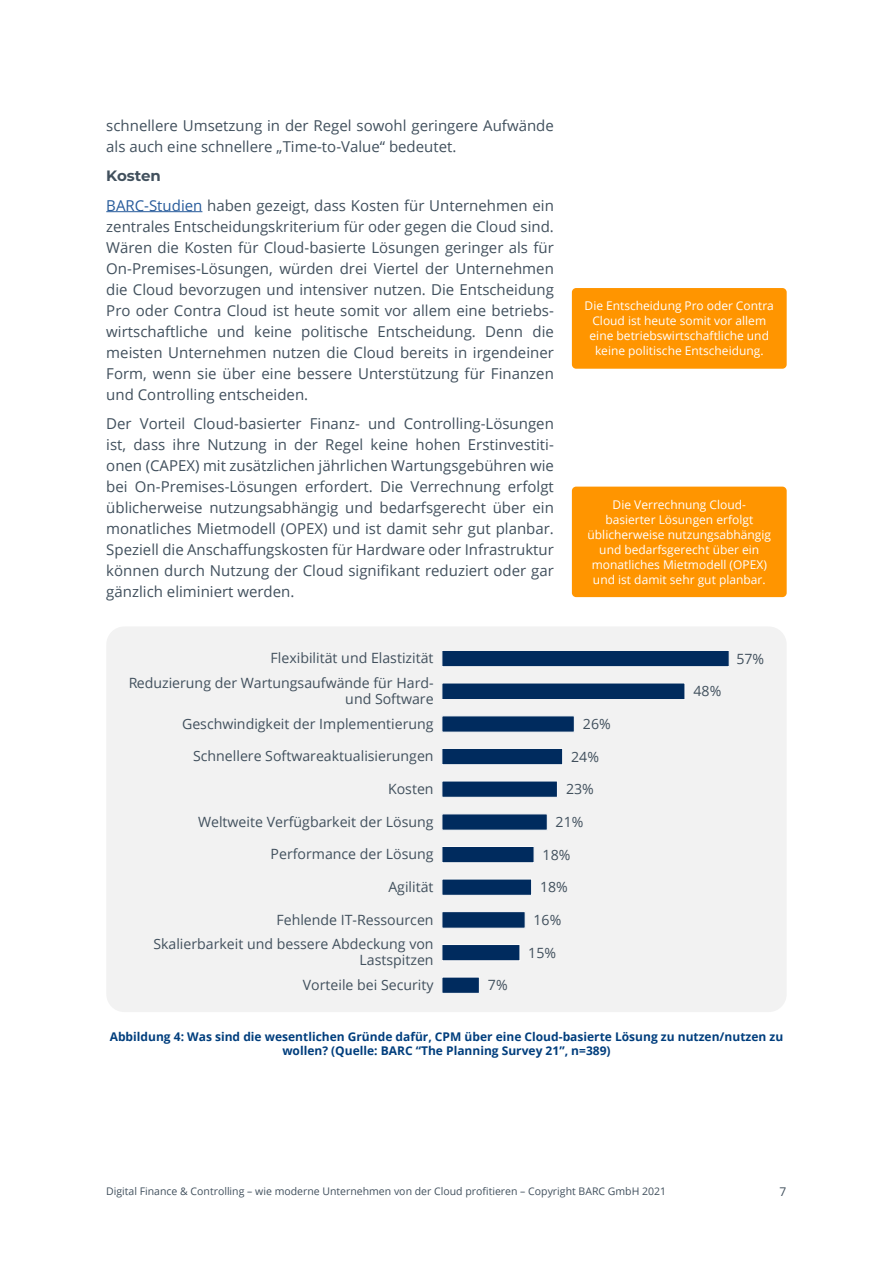
<style>
.page{position:relative;width:893px;height:1263px;background:#fff}
.page>*{position:absolute;margin:0;border:0;box-sizing:border-box;transform-origin:0 0}
.t1{font:15px/21px "Open Sans";color:#41505d;text-align:justify}
.t2{font:700 15px "Montserrat";color:#41505d}
.t3{font:14.1px/24.6px "Open Sans";color:#41505d;text-align:right}
.t4{font:12px/15px "Open Sans";color:#fff;text-align:center}
.t5{font:700 12px/13.5px "Open Sans";color:#003e7d;text-align:center}
.t6{font:12px "Open Sans";color:#41505d}
.t7{font:10.5px "Open Sans";color:#41505d}
.s1{color:#275b9b}
</style>
<div class="page">
<hr style="left:106px;top:211px;width:96px;height:1px;background:#275b9b">
<div style="left:106px;top:626px;width:681px;height:386px;background:#f2f2f2;border-radius:18px"></div>
<svg style="left:442px;top:651px;width:287px;height:342px"></svg>
<div style="left:572px;top:288px;width:215px;height:81px;background:#ff9500;border-radius:4px"></div>
<div style="left:572px;top:487px;width:215px;height:110px;background:#ff9500;border-radius:4px"></div>
<p class="t1" style="left:106px;top:114px;width:449px">schnellere Umsetzung in der Regel sowohl geringere Aufwände als auch eine schnellere „Time-to-Value“ bedeutet.</p>
<p class="t2" style="left:106px;top:165px;width:56px">Kosten</p>
<p class="t1" style="left:106px;top:194px;width:449px"><span class="s1">BARC-Studien</span> haben gezeigt, dass Kosten für Unternehmen ein zentrales Entscheidungskriterium für oder gegen die Cloud sind.<br>Wären die Kosten für Cloud-basierte Lösungen geringer als für On-Premises-Lösungen, würden drei Viertel der Unternehmen die Cloud bevorzugen und intensiver nutzen. Die Entscheidung Pro oder Contra Cloud ist heute somit vor allem eine betriebs&shy;wirtschaftliche und keine politische Entscheidung. Denn die meisten Unternehmen nutzen die Cloud bereits in irgendeiner Form, wenn sie über eine bessere Unterstützung für Finanzen und Controlling entscheiden.</p>
<p class="t1" style="left:106px;top:413px;width:449px">Der Vorteil Cloud-basierter Finanz- und Controlling-Lösungen ist, dass ihre Nutzung in der Regel keine hohen Erstinvestiti&shy;onen (CAPEX) mit zusätzlichen jährlichen Wartungsgebühren wie bei On-Premises-Lösungen erfordert. Die Verrechnung erfolgt üblicherweise nutzungsabhängig und bedarfsgerecht über ein monatliches Mietmodell (OPEX) und ist damit sehr gut planbar.<br>Speziell die Anschaffungskosten für Hardware oder Infrastruktur können durch Nutzung der Cloud signifikant reduziert oder gar gänzlich eliminiert werden.</p>
<p class="t4" style="left:585px;top:298px;width:191px">Die Entscheidung Pro oder Contra Cloud ist heute somit vor allem eine betriebswirtschaftliche und keine politische Entscheidung.</p>
<p class="t4" style="left:588px;top:497px;width:185px">Die Verrechnung Cloud&shy;basierter Lösungen erfolgt üblicherweise nutzungsabhängig und bedarfsgerecht über ein monatliches Mietmodell (OPEX) und ist damit sehr gut planbar.</p>
<p class="t3" style="left:128px;top:645px;width:307px">Flexibilität und Elastizität<br>Reduzierung der Wartungsaufwände für Hard-</p>
<p class="t3" style="left:182px;top:686px;width:253px">und Software<br>Geschwindigkeit der Implementierung</p>
<p class="t3" style="left:193px;top:743px;width:242px">Schnellere Softwareaktualisierungen</p>
<p class="t3" style="left:388px;top:776px;width:47px">Kosten</p>
<p class="t3" style="left:198px;top:809px;width:237px">Weltweite Verfügbarkeit der Lösung</p>
<p class="t3" style="left:271px;top:841px;width:165px">Performance der Lösung</p>
<p class="t3" style="left:388px;top:874px;width:47px">Agilität</p>
<p class="t3" style="left:153px;top:907px;width:282px">Fehlende IT-Ressourcen<br>Skalierbarkeit und bessere Abdeckung von</p>
<p class="t3" style="left:303px;top:947px;width:132px">Lastspitzen<br>Vorteile bei Security</p>
<p class="t5" style="left:110px;top:1030px;width:675px">Abbildung 4: Was sind die wesentlichen Gründe dafür, CPM über eine Cloud-basierte Lösung zu nutzen/nutzen zu wollen? (Quelle: BARC “The Planning Survey 21”, n=389)</p>
<p class="t3" style="left:736px;top:646px;width:29px">57%</p>
<p class="t3" style="left:693px;top:678px;width:29px">48%</p>
<p class="t3" style="left:583px;top:711px;width:29px">26%</p>
<p class="t3" style="left:571px;top:744px;width:29px">24%</p>
<p class="t3" style="left:566px;top:776px;width:29px">23%</p>
<p class="t3" style="left:556px;top:809px;width:29px">21%</p>
<p class="t3" style="left:543px;top:842px;width:29px">18%</p>
<p class="t3" style="left:540px;top:874px;width:29px">18%</p>
<p class="t3" style="left:533px;top:907px;width:29px">16%</p>
<p class="t3" style="left:528px;top:940px;width:29px">15%</p>
<p class="t3" style="left:488px;top:972px;width:21px">7%</p>
<p class="t7" style="left:106px;top:1184px;width:562px">Digital Finance &amp; Controlling – wie moderne Unternehmen von der Cloud profitieren – Copyright BARC GmbH 2021</p>
<p class="t6" style="left:780px;top:1184px;width:8px">7</p>
</div>
